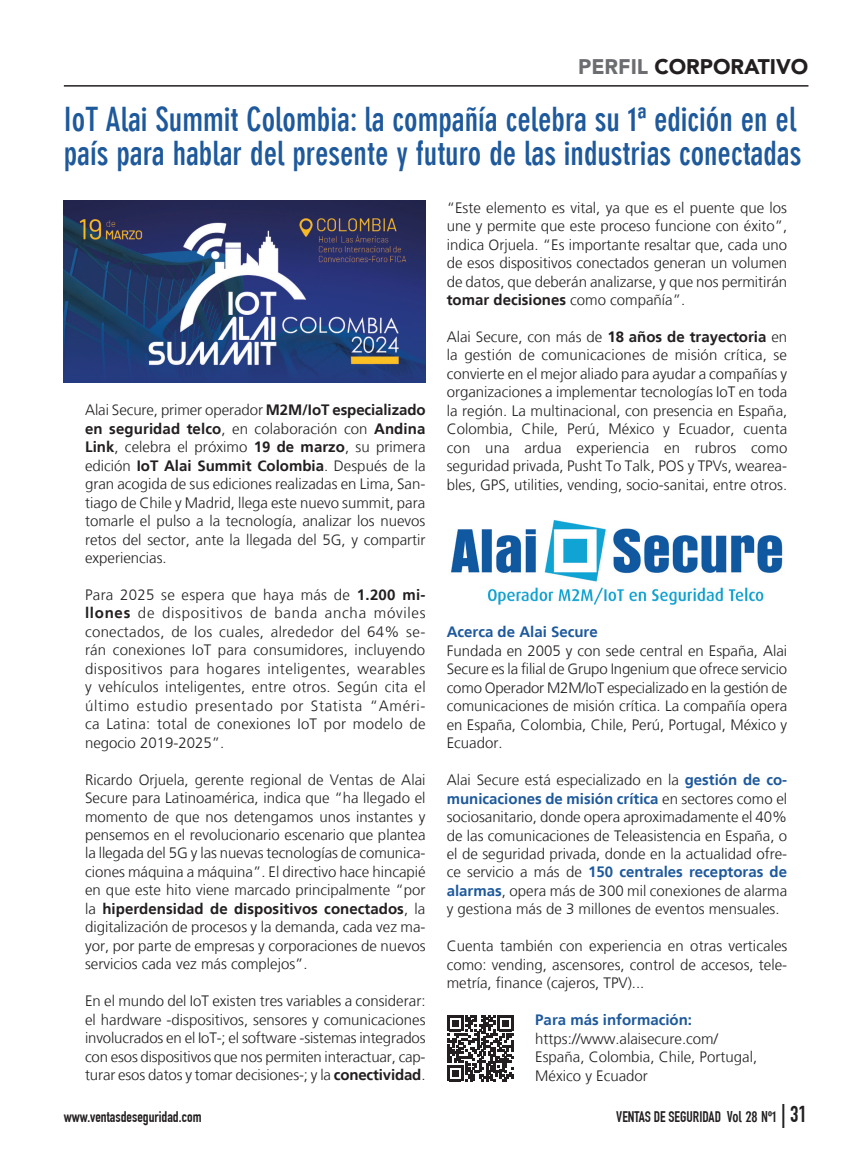
<style>
.page{position:relative;width:851px;height:1149px;background:#fff}
.page>*{position:absolute;margin:0;border:0;box-sizing:border-box;transform-origin:0 0}
.ART-VDS-INTERTITULO{font:700 condensed 33px/33px "DIN Neuzeit Grotesk Std";color:#1e599c}
.ART-SECCION{font:900 21px "Avenir LT Std";color:#231f20}
.ART-TEXTO{font:300 15px/18.5px "Frutiger LT";color:#231f20;text-align:justify}
.t1{font:15px "DIN Engschrift Std";color:#231f20}
.ART-TEXTO-2{font:700 15px "Frutiger LT";color:#1e599c}
.s1{color:#6c6d70}
.s2{font-weight:700}
.s3{font-weight:700;color:#1e599c}
.s4{font-family:"DIN Neuzeit Grotesk Std";font-weight:700;font-stretch:condensed}
.s5{font-size:24px}
.s6{font-size:22.5px}
</style>
<div class="page">
<hr style="left:64px;top:85px;width:744px;height:2px;background:#231f20">
<img style="left:64px;top:200px;width:361px;height:182px">
<img style="left:451px;top:520px;width:332px;height:85px">
<svg style="left:447px;top:1015px;width:66px;height:65px"></svg>
<p class="ART-SECCION" style="left:578px;top:54px;width:232px"><span class="s1">PERFIL</span> CORPORATIVO</p>
<p class="ART-VDS-INTERTITULO" style="left:64px;top:103px;width:739px">IoT Alai Summit Colombia: la compañía celebra su 1ª edición en el país para hablar del presente y futuro de las industrias conectadas</p>
<p class="ART-TEXTO" style="left:85px;top:401px;width:342px">Alai Secure, primer operador <span class="s2">M2M/IoT especializado en seguridad telco</span>, en colaboración con <span class="s2">Andina Link</span>, celebra el próximo <span class="s2">19 de marzo</span>, su primera edición <span class="s2">IoT Alai Summit Colombia</span>. Después de la gran acogida de sus ediciones realizadas en Lima, San&shy;tiago de Chile y Madrid, llega este nuevo summit, para tomarle el pulso a la tecnología, analizar los nuevos retos del sector, ante la llegada del 5G, y compartir experiencias.</p>
<p class="ART-TEXTO" style="left:85px;top:585px;width:342px">Para 2025 se espera que haya más de <span class="s2">1.200 mi&shy;llones</span> de dispositivos de banda ancha móviles conectados, de los cuales, alrededor del 64% se&shy;rán conexiones IoT para consumidores, incluyendo dispositivos para hogares inteligentes, wearables y vehículos inteligentes, entre otros. Según cita el último estudio presentado por Statista “Améri&shy;ca Latina: total de conexiones IoT por modelo de negocio 2019-2025”.</p>
<p class="ART-TEXTO" style="left:85px;top:770px;width:342px">Ricardo Orjuela, gerente regional de Ventas de Alai Secure para Latinoamérica, indica que “ha llegado el momento de que nos detengamos unos instantes y pensemos en el revolucionario escenario que plantea la llegada del 5G y las nuevas tecnologías de comunica&shy;ciones máquina a máquina”. El directivo hace hincapié en que este hito viene marcado principalmente “por la <span class="s2">hiperdensidad de dispositivos conectados</span>, la digitalización de procesos y la demanda, cada vez ma&shy;yor, por parte de empresas y corporaciones de nuevos servicios cada vez más complejos”.</p>
<p class="ART-TEXTO" style="left:85px;top:991px;width:342px">En el mundo del IoT existen tres variables a considerar: el hardware -dispositivos, sensores y comunicaciones involucrados en el IoT-; el software -sistemas integrados con esos dispositivos que nos permiten interactuar, cap&shy;turar esos datos y tomar decisiones-; y la <span class="s2">conectividad</span>.</p>
<p class="ART-TEXTO" style="left:446px;top:198px;width:342px">“Este elemento es vital, ya que es el puente que los une y permite que este proceso funcione con éxito”, indica Orjuela. “Es importante resaltar que, cada uno de esos dispositivos conectados generan un volumen de datos, que deberán analizarse, y que nos permitirán <span class="s2">tomar decisiones</span> como compañía”.</p>
<p class="ART-TEXTO" style="left:446px;top:327px;width:342px">Alai Secure, con más de <span class="s2">18 años de trayectoria</span> en la gestión de comunicaciones de misión crítica, se convierte en el mejor aliado para ayudar a compañías y organizaciones a implementar tecnologías IoT en toda la región. La multinacional, con presencia en España, Colombia, Chile, Perú, México y Ecuador, cuenta con una ardua experiencia en rubros como seguridad privada, Pusht To Talk, POS y TPVs, wearea&shy;bles, GPS, utilities, vending, socio-sanitai, entre otros.</p>
<p class="ART-TEXTO-2" style="left:446px;top:623px;width:152px">Acerca de Alai Secure</p>
<p class="ART-TEXTO" style="left:446px;top:641px;width:342px">Fundada en 2005 y con sede central en España, Alai Secure es la filial de Grupo Ingenium que ofrece servicio como Operador M2M/IoT especializado en la gestión de comunicaciones de misión crítica. La compañía opera en España, Colombia, Chile, Perú, Portugal, México y Ecuador.</p>
<p class="ART-TEXTO" style="left:446px;top:770px;width:342px">Alai Secure está especializado en la <span class="s3">gestión de co&shy;municaciones de misión crítica</span> en sectores como el sociosanitario, donde opera aproximadamente el 40% de las comunicaciones de Teleasistencia en España, o el de seguridad privada, donde en la actualidad ofre&shy;ce servicio a más de <span class="s3">150 centrales receptoras de alarmas</span>, opera más de 300 mil conexiones de alarma y gestiona más de 3 millones de eventos mensuales.</p>
<p class="ART-TEXTO" style="left:446px;top:936px;width:342px">Cuenta también con experiencia en otras verticales como: vending, ascensores, control de accesos, tele&shy;metría, finance (cajeros, TPV)...</p>
<p class="ART-TEXTO-2" style="left:535px;top:1010px;width:158px">Para más información:</p>
<p class="ART-TEXTO" style="left:535px;top:1029px;width:184px">https://www.alaisecure.com/</p>
<p class="ART-TEXTO" style="left:535px;top:1047px;width:223px">España, Colombia, Chile, Portugal,</p>
<p class="ART-TEXTO" style="left:535px;top:1065px;width:114px">México y Ecuador</p>
<p class="t1" style="left:64px;top:1107px;width:139px">www.ventasdeseguridad.com</p>
<p class="t1" style="left:616px;top:1107px;width:192px">VENTAS DE SEGURIDAD <span class="s4">Vol 28 Nº1</span> <span class="s5">|</span> <span class="s6">31</span></p>
</div>
